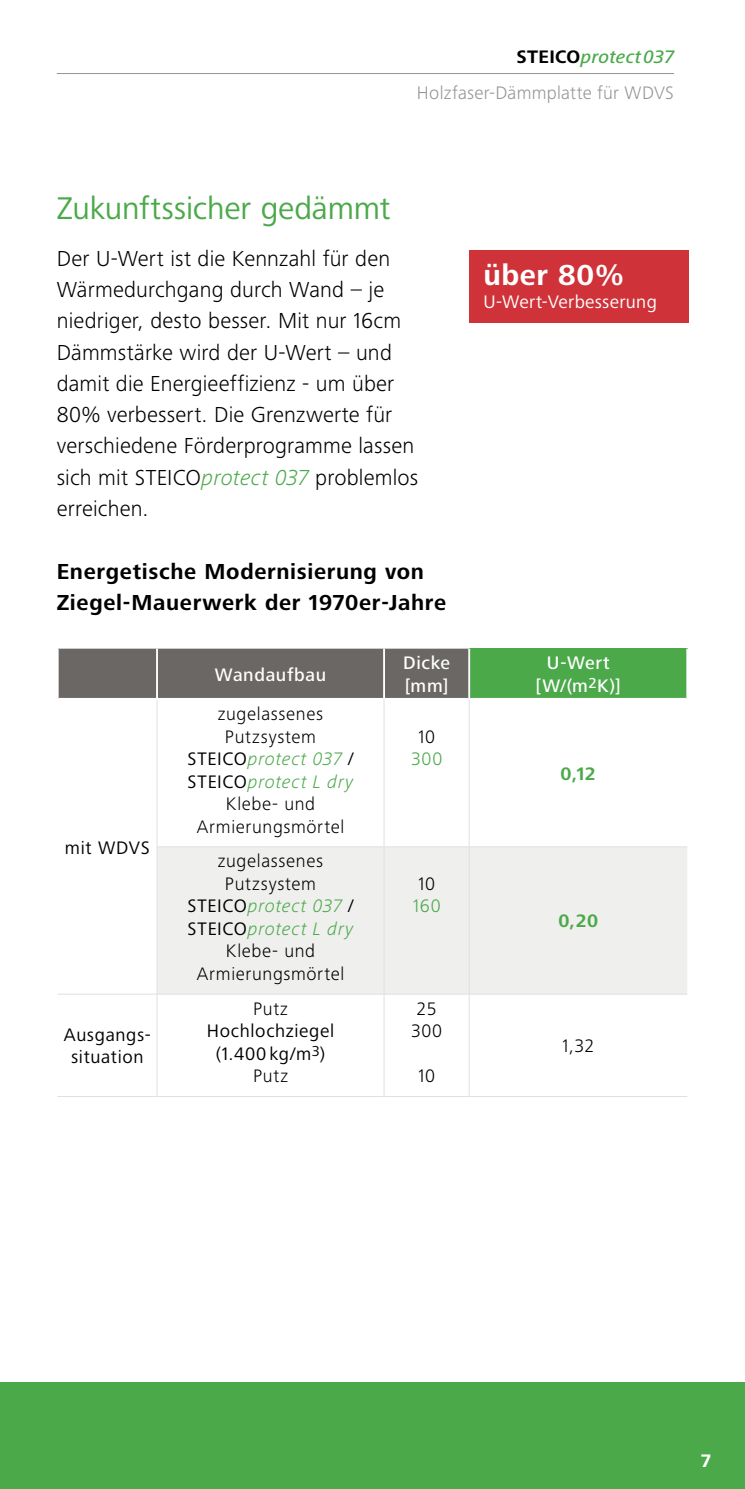
<style>
.page{position:relative;width:745px;height:1489px;background:#fff}
.page>*{position:absolute;margin:0;border:0;box-sizing:border-box;transform-origin:0 0}
.t1{font:32.5px "Frutiger Next LTW1 G";letter-spacing:-.005em;color:#4ba94a}
.t2{font:700 30px "Frutiger Next LTW1 G";letter-spacing:.02em;color:#fff}
.t3{font:300 22.5px/31.2px "Frutiger Next LTW1 G";letter-spacing:.01em;color:#000}
.t4{font:700 22.5px/31.2px "Frutiger Next LTW1 G";letter-spacing:.03em;color:#000}
.t5{font:300 18.75px/22.5px "Frutiger Next LTW1 G";letter-spacing:.035em;color:#000;text-align:center}
.t6{font:18.75px/22.5px "Frutiger Next LTW1 G";letter-spacing:.035em;color:#000;text-align:center}
.t7{font:500 18.75px/22.5px "Frutiger Next LTW1 G";letter-spacing:.035em;color:#fff}
.t8{font:300 18.75px "Frutiger Next LTW1 G";letter-spacing:.015em;color:#959491}
.t9{font:18.75px "Frutiger Next LTW1 G";letter-spacing:.015em;color:#fff}
.t10{font:italic 500 18.75px "Frutiger Next LTW1 G";letter-spacing:.015em;color:#4ba94a}
.t11{font:700 18.75px "Frutiger Next LTW1 G";color:#4ba94a}
.t12{font:300 18.75px "Frutiger Next LTW1 G";letter-spacing:.035em;color:#4ba94a}
.t13{font:700 18.75px "Frutiger Next LTW1 G";color:#fff}
.s1{font-weight:700;font-style:normal;color:#000}
.s2{font-style:italic;color:#4ba94a}
.s3{font-weight:400}
.s4{font-weight:300}
</style>
<div class="page">
<div style="left:0;top:1382px;width:744px;height:106px;background:#4ba94a"></div>
<div style="left:59px;top:648px;width:409px;height:50px;background:#6a6764"></div>
<div style="left:469px;top:648px;width:217px;height:51px;background:#4ba94a"></div>
<div style="left:157px;top:847px;width:529px;height:146px;background:#efefee"></div>
<hr style="left:156px;top:648px;width:2px;height:51px;background:#fff">
<hr style="left:383px;top:648px;width:2px;height:51px;background:#fff">
<hr style="left:468px;top:648px;width:2px;height:51px;background:#fff">
<hr style="left:470px;top:698px;width:216px;height:1px;background:#fff">
<hr style="left:156px;top:699px;width:1px;height:147px;background:#e0e0de">
<hr style="left:383px;top:699px;width:1px;height:147px;background:#e0e0de">
<hr style="left:468px;top:699px;width:1px;height:147px;background:#e0e0de">
<hr style="left:157px;top:846px;width:226px;height:1px;background:#e0e0de">
<hr style="left:156px;top:846px;width:1px;height:148px;background:#e0e0de">
<hr style="left:384px;top:846px;width:84px;height:1px;background:#e0e0de">
<hr style="left:383px;top:846px;width:1px;height:148px;background:#e0e0de">
<hr style="left:469px;top:846px;width:217px;height:1px;background:#e0e0de">
<hr style="left:468px;top:846px;width:1px;height:148px;background:#e0e0de">
<hr style="left:58px;top:993px;width:98px;height:1px;background:#e0e0de">
<hr style="left:157px;top:993px;width:226px;height:1px;background:#e0e0de">
<hr style="left:156px;top:994px;width:1px;height:102px;background:#e0e0de">
<hr style="left:384px;top:993px;width:84px;height:1px;background:#e0e0de">
<hr style="left:383px;top:994px;width:1px;height:102px;background:#e0e0de">
<hr style="left:469px;top:993px;width:217px;height:1px;background:#e0e0de">
<hr style="left:468px;top:994px;width:1px;height:102px;background:#e0e0de">
<hr style="left:58px;top:1095px;width:98px;height:1px;background:#e0e0de">
<hr style="left:157px;top:1095px;width:226px;height:1px;background:#e0e0de">
<hr style="left:384px;top:1095px;width:84px;height:1px;background:#e0e0de">
<hr style="left:469px;top:1095px;width:217px;height:1px;background:#e0e0de">
<div style="left:469px;top:250px;width:218px;height:72px;background:#cf3339"></div>
<hr style="left:57px;top:73px;width:616px;height:1px;background:#959491">
<p class="t10" style="left:516px;top:46px;width:159px"><span class="s1">STEICO</span>protect037</p>
<p class="t8" style="left:416px;top:82px;width:258px">Holzfaser-Dämmplatte für WDVS</p>
<h1 class="t1" style="left:57px;top:189px;width:335px">Zukunftssicher gedämmt</h1>
<p class="t3" style="left:57px;top:243px;width:363px">Der U-Wert ist die Kennzahl für den<br>Wärmedurchgang durch Wand – je niedriger, desto besser. Mit nur 16cm<br>Dämmstärke wird der U-Wert – und damit die Energieeffizienz - um über<br>80% verbessert. Die Grenzwerte für verschiedene Förderprogramme lassen sich mit STEICO<span class="s2">protect 037</span> problemlos erreichen.</p>
<p class="t4" style="left:57px;top:556px;width:390px">Energetische Modernisierung von<br>Ziegel-Mauerwerk der 1970er-Jahre</p>
<h2 class="t2" style="left:483px;top:257px;width:142px">über 80%</h2>
<p class="t9" style="left:483px;top:291px;width:175px">U-Wert-Verbesserung</p>
<p class="t7" style="left:215px;top:663px;width:113px">Wandaufbau</p>
<p class="t7" style="left:403px;top:652px;width:49px">Dicke [mm]</p>
<p class="t7" style="left:535px;top:652px;width:87px;text-align:center">U-Wert [W/(m<sup>2</sup>K)]</p>
<p class="t6" style="left:65px;top:836px;width:86px">mit WDVS</p>
<p class="t6" style="left:64px;top:1023px;width:88px">Ausgangs&shy;situation</p>
<p class="t5" style="left:187px;top:702px;width:168px">zugelassenes<br>Putzsystem<br><span class="s3">STEICO</span><span class="s2">protect 037</span> <span class="s3">/<br>STEICO</span><span class="s2">protect L dry<br></span>Klebe- und<br>Armierungsmörtel</p>
<p class="t5" style="left:187px;top:849px;width:168px">zugelassenes<br>Putzsystem<br><span class="s3">STEICO</span><span class="s2">protect 037</span> <span class="s3">/<br>STEICO</span><span class="s2">protect L dry<br></span>Klebe- und<br>Armierungsmörtel</p>
<p class="t5" style="left:253px;top:997px;width:36px">Putz</p>
<p class="t6" style="left:207px;top:1020px;width:129px">Hochlochziegel (1.400 kg/m<sup>3</sup>)<br><span class="s4">Putz</span></p>
<p class="t5" style="left:418px;top:725px;width:19px">10</p>
<p class="t12" style="left:411px;top:748px;width:33px">300</p>
<p class="t5" style="left:418px;top:872px;width:19px">10</p>
<p class="t12" style="left:412px;top:895px;width:29px">160</p>
<p class="t5" style="left:411px;top:997px;width:33px;text-align:left">25<br>300</p>
<p class="t5" style="left:418px;top:1064px;width:19px">10</p>
<p class="t11" style="left:560px;top:762px;width:37px">0,12</p>
<p class="t11" style="left:558px;top:910px;width:41px">0,20</p>
<p class="t5" style="left:561px;top:1034px;width:34px">1,32</p>
<p class="t13" style="left:700px;top:1449px;width:11px">7</p>
</div>
